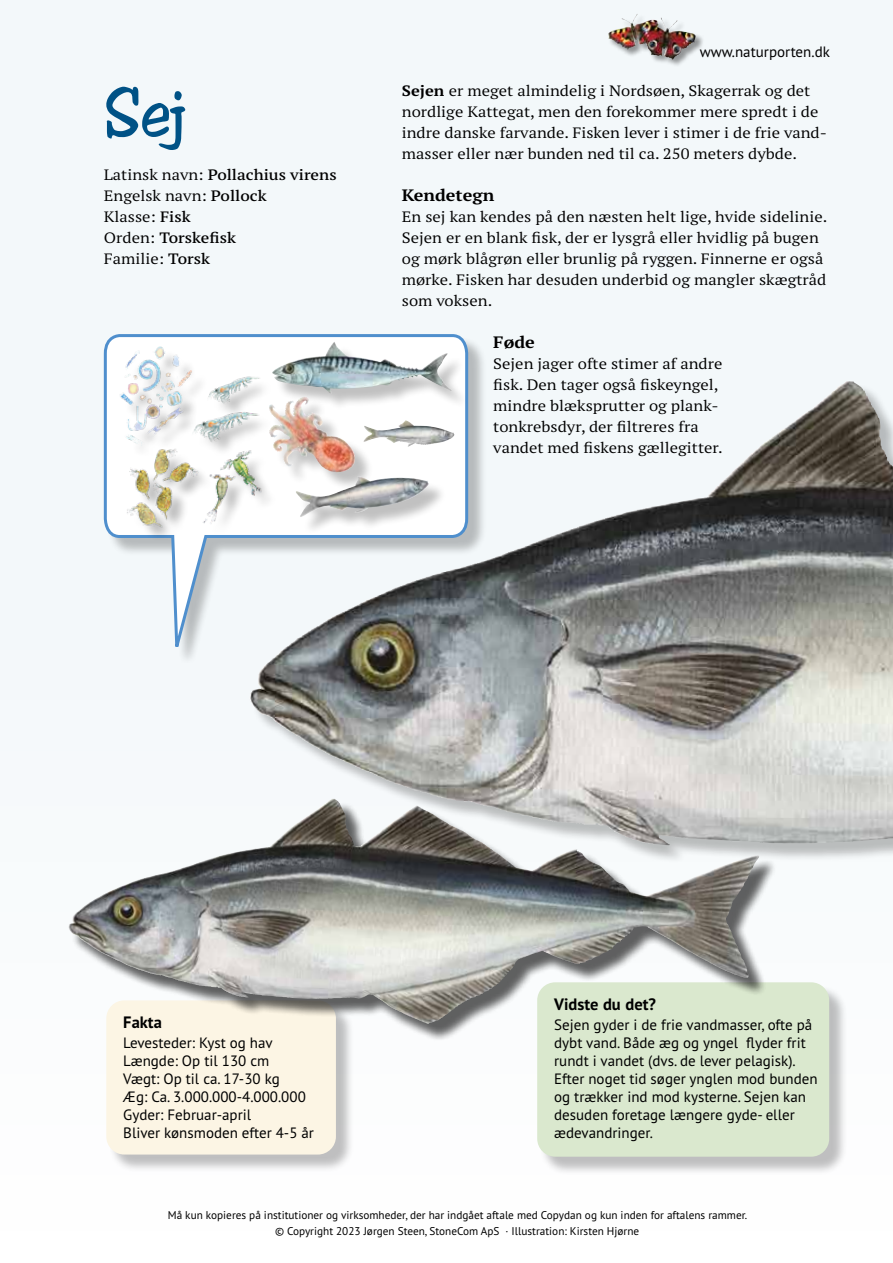
<style>
.page{position:relative;width:893px;height:1263px;background:#f3f8fa}
.page>*{position:absolute;margin:0;border:0;box-sizing:border-box;transform-origin:0 0}
.t1{font:60px "Toledo";color:#005286}
.t2{font:700 16.5px "PT Sans Pro";color:#000}
.t3{font:700 expanded 16.5px "PT Serif Pro";color:#000}
.t4{font:expanded 15px/21px "PT Serif Pro";color:#000}
.t5{font:15px/18px "PT Sans Pro";color:#000}
.t6{font:11.25px/16.5px "PT Sans Pro";color:#000;text-align:center}
.s1{font-weight:600}
.s2{font-weight:700}
</style>
<div class="page">
<div style="left:608px;top:14px;width:96px;height:54px;background:#000;opacity:.4"></div>
<img style="left:608px;top:14px;width:58px;height:42px">
<div style="left:109px;top:1003px;width:246px;height:170px;background:#000;opacity:.25"></div>
<div style="left:106px;top:1000px;width:230px;height:154px;background:#fcf5e4;border-radius:18px"></div>
<div style="left:539px;top:985px;width:309px;height:190px;background:#000;opacity:.25"></div>
<div style="left:537px;top:982px;width:292px;height:175px;background:#dae8ce;border-radius:18px"></div>
<div style="left:71px;top:801px;width:706px;height:241px;background:#000;opacity:.5"></div>
<img style="left:232px;top:801px;width:20px;height:52px">
<div style="left:252px;top:383px;width:641px;height:481px;background:#000;opacity:.25"></div>
<img style="left:621px;top:384px;width:221px;height:130px">
<div style="left:106px;top:336px;width:381px;height:329px;background:#000;opacity:.25"></div>
<svg style="left:103px;top:334px;width:367px;height:333px"></svg>
<div style="left:124px;top:350px;width:153px;height:193px;background:#000;opacity:.25"></div>
<img style="left:117px;top:345px;width:150px;height:188px">
<div style="left:272px;top:400px;width:102px;height:91px;background:#000;opacity:.25"></div>
<div style="left:299px;top:479px;width:148px;height:56px;background:#000;opacity:.25"></div>
<img style="left:327px;top:476px;width:32px;height:20px">
<div style="left:275px;top:345px;width:194px;height:67px;background:#000;opacity:.25"></div>
<img style="left:289px;top:342px;width:45px;height:21px">
<img style="left:367px;top:420px;width:38px;height:10px">
<h1 class="t1" style="left:104px;top:77px;width:84px">Sej</h1>
<p class="t4" style="left:104px;top:164px;width:234px">Latinsk navn: <span class="s1">Pollachius virens<br></span>Engelsk navn: <span class="s1">Pollock<br></span>Klasse: <span class="s1">Fisk<br></span>Orden: <span class="s1">Torskefisk<br></span>Familie: <span class="s1">Torsk</span></p>
<p class="t5" style="left:700px;top:42px;width:132px">www.naturporten.dk</p>
<p class="t4" style="left:402px;top:80px;width:427px"><span class="s2">Sejen</span> er meget almindelig i Nordsøen, Skagerrak og det nordlige Kattegat, men den forekommer mere spredt i de indre danske farvande. Fisken lever i stimer i de frie vand&shy;masser eller nær bunden ned til ca. 250 meters dybde.</p>
<p class="t3" style="left:402px;top:184px;width:94px">Kendetegn</p>
<p class="t4" style="left:402px;top:206px;width:427px">En sej kan kendes på den næsten helt lige, hvide sidelinie.<br>Sejen er en blank fisk, der er lysgrå eller hvidlig på bugen og mørk blågrøn eller brunlig på ryggen. Finnerne er også mørke. Fisken har desuden underbid og mangler skægtråd som voksen.</p>
<p class="t3" style="left:493px;top:331px;width:43px">Føde</p>
<p class="t4" style="left:493px;top:353px;width:231px">Sejen jager ofte stimer af andre fisk. Den tager også fiskeyngel, mindre blæksprutter og plank&shy;tonkrebsdyr, der filtreres fra vandet med fiskens gællegitter.</p>
<p class="t2" style="left:123px;top:1012px;width:40px">Fakta</p>
<p class="t5" style="left:123px;top:1033px;width:192px">Levesteder: Kyst og hav<br>Længde: Op til 130 cm<br>Vægt: Op til ca. 17-30 kg<br>Æg: Ca. 3.000.000-4.000.000<br>Gyder: Februar-april<br>Bliver kønsmoden efter 4-5 år</p>
<p class="t2" style="left:554px;top:994px;width:103px">Vidste du det?</p>
<p class="t5" style="left:554px;top:1015px;width:265px">Sejen gyder i de frie vandmasser, ofte på dybt vand. Både æg og yngel flyder frit rundt i vandet (dvs. de lever pelagisk).<br>Efter noget tid søger ynglen mod bunden og trækker ind mod kysterne. Sejen kan desuden foretage længere gyde- eller ædevandringer.</p>
<p class="t6" style="left:168px;top:1206px;width:581px">Må kun kopieres på institutioner og virksomheder, der har indgået aftale med Copydan og kun inden for aftalens rammer. © Copyright 2023 Jørgen Steen, StoneCom ApS · Illustration: Kirsten Hjørne</p>
</div>
